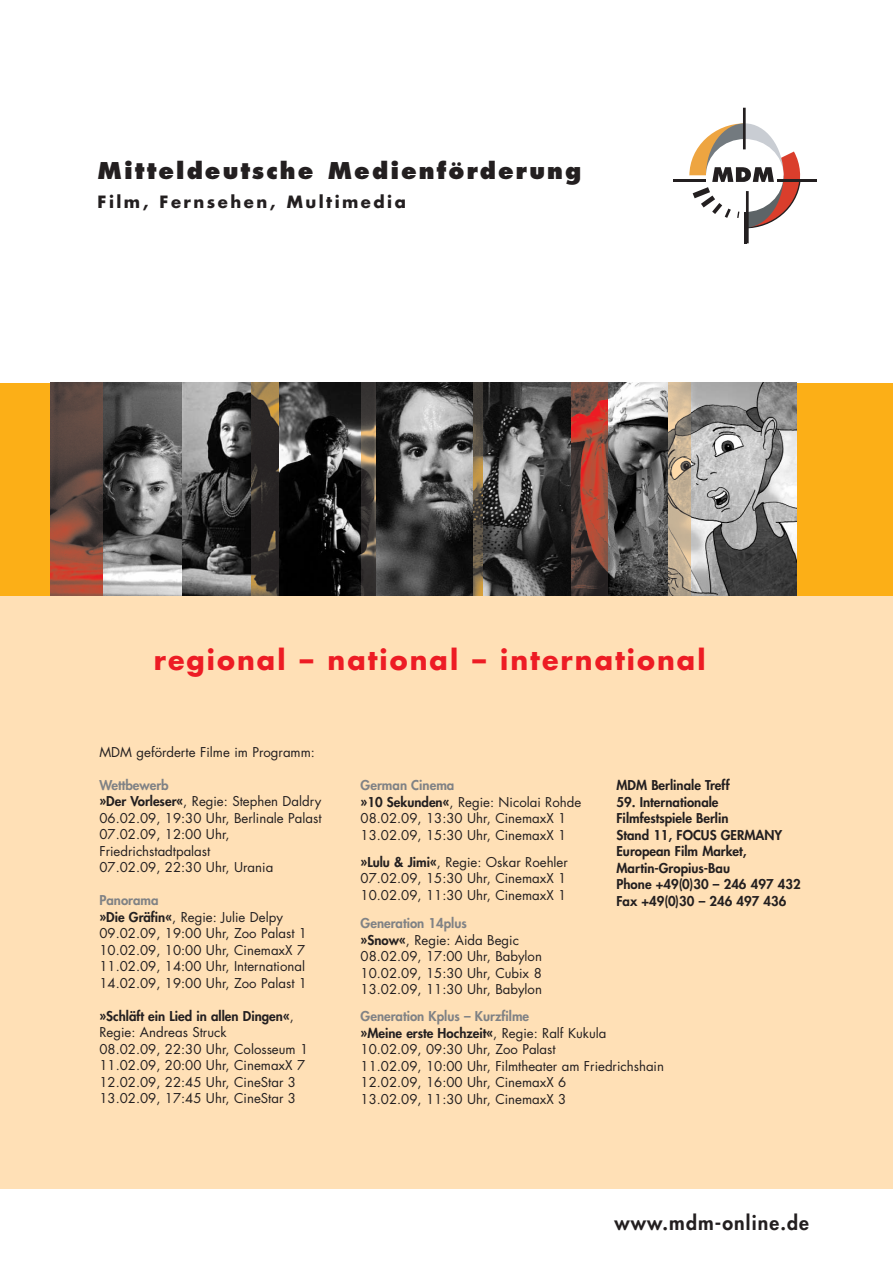
<style>
.page{position:relative;width:893px;height:1263px;background:#fff}
.page>*{position:absolute;margin:0;border:0;box-sizing:border-box;transform-origin:0 0}
.t1{font:700 27px "Futura LT";letter-spacing:.075em;color:#ed1c24}
.t2{font:800 22.5px "Futura LT";letter-spacing:.09em;color:#231f20}
.t3{font:800 19.5px "Futura";letter-spacing:.06em;color:#231f20}
.t4{font:700 16.5px "Futura LT";letter-spacing:.15em;color:#231f20}
.t5{font:13.2px/16.5px "Futura LT";color:#231f20}
.t6{font:800 13.2px/16.5px "Futura";color:#231f20}
.t7{font:800 13.2px/16.5px "Futura";color:#808285}
.s1{font-family:"Futura";font-weight:800}
.s2{font-family:"Futura LT";font-weight:400}
.s3{color:#231f20}
.s4{font-family:"Futura LT";font-weight:400;color:#231f20}
</style>
<div class="page">
<div style="left:0;top:442px;width:892px;height:747px;background:#ffe0b6"></div>
<hr style="left:743px;top:108px;width:3px;height:41px;background:#231f20">
<hr style="left:673px;top:179px;width:32px;height:3px;background:#231f20">
<hr style="left:777px;top:179px;width:40px;height:3px;background:#231f20">
<hr style="left:746px;top:191px;width:3px;height:52px;background:#231f20">
<hr style="left:744px;top:212px;width:3px;height:31px;background:#231f20">
<svg style="left:689px;top:123px;width:112px;height:106px"></svg>
<div style="left:0;top:383px;width:892px;height:212px;background:#fcaf17"></div>
<img style="left:102px;top:383px;width:150px;height:212px">
<img style="left:51px;top:383px;width:51px;height:212px">
<img style="left:252px;top:383px;width:28px;height:212px">
<svg style="left:280px;top:383px;width:82px;height:212px;background:#282828"></svg>
<img style="left:362px;top:383px;width:209px;height:212px">
<svg style="left:377px;top:383px;width:97px;height:212px;background:#535353"></svg>
<img style="left:474px;top:383px;width:8px;height:212px">
<svg style="left:607px;top:383px;width:61px;height:212px;background:#6b6a6a"></svg>
<img style="left:571px;top:383px;width:36px;height:212px">
<svg style="left:690px;top:383px;width:106px;height:212px;background:#959595"></svg>
<img style="left:668px;top:383px;width:22px;height:212px">
<h2 class="t2" style="left:98px;top:161px;width:485px">Mitteldeutsche Medienförderung</h2>
<p class="t4" style="left:98px;top:195px;width:310px">Film, Fernsehen, Multimedia</p>
<h1 class="t1" style="left:154px;top:648px;width:553px">regional – national – international</h1>
<p class="t5" style="left:99px;top:745px;width:217px">MDM geförderte Filme im Programm:</p>
<p class="t7" style="left:99px;top:778px;width:71px">Wettbewerb</p>
<p class="t5" style="left:99px;top:795px;width:224px"><span class="s1">»Der Vorleser«</span>, Regie: Stephen Daldry<br>06.02.09, 19:30 Uhr, Berlinale Palast<br>07.02.09, 12:00 Uhr,<br>Friedrichstadtpalast<br>07.02.09, 22:30 Uhr, Urania</p>
<p class="t7" style="left:99px;top:893px;width:61px">Panorama</p>
<p class="t5" style="left:99px;top:910px;width:209px"><span class="s1">»Die Gräfin«</span>, Regie: Julie Delpy 09.02.09, 19:00 Uhr, Zoo Palast 1<br>10.02.09, 10:00 Uhr, CinemaxX 7<br>11.02.09, 14:00 Uhr, International 14.02.09, 19:00 Uhr, Zoo Palast 1</p>
<p class="t6" style="left:99px;top:1009px;width:196px">»Schläft ein Lied in allen Dingen«<span class="s2">,</span></p>
<p class="t5" style="left:99px;top:1026px;width:210px">Regie: Andreas Struck<br>08.02.09, 22:30 Uhr, Colosseum 1<br>11.02.09, 20:00 Uhr, CinemaxX 7<br>12.02.09, 22:45 Uhr, CineStar 3<br>13.02.09, 17:45 Uhr, CineStar 3</p>
<p class="t6" style="left:616px;top:778px;width:115px">MDM Berlinale Treff</p>
<p class="t6" style="left:616px;top:795px;width:186px">59. Internationale<br>Filmfestspiele Berlin<br>Stand 11, FOCUS GERMANY<br>European Film Market,<br>Martin-Gropius-Bau<br>Phone +49(0)30 – 246 497 432<br>Fax +49(0)30 – 246 497 436</p>
<p class="t7" style="left:361px;top:778px;width:95px">German Cinema</p>
<p class="t5" style="left:361px;top:795px;width:222px"><span class="s1">»10 Sekunden«</span>, Regie: Nicolai Rohde<br>08.02.09, 13:30 Uhr, CinemaxX 1<br>13.02.09, 15:30 Uhr, CinemaxX 1</p>
<p class="t5" style="left:361px;top:855px;width:209px;text-align:justify"><span class="s1">»Lulu &amp; Jimi«</span>, Regie: Oskar Roehler 07.02.09, 15:30 Uhr, CinemaxX 1<br>10.02.09, 11:30 Uhr, CinemaxX 1</p>
<p class="t7" style="left:361px;top:916px;width:108px">Generation 14plus</p>
<p class="t5" style="left:361px;top:933px;width:183px"><span class="s1">»Snow«</span>, Regie: Aida Begic<br>08.02.09, 17:00 Uhr, Babylon<br>10.02.09, 15:30 Uhr, Cubix 8<br>13.02.09, 11:30 Uhr, Babylon</p>
<p class="t7" style="left:361px;top:1009px;width:247px">Generation Kplus – Kurzfilme<br><span class="s3">»Meine erste Hochzeit«</span><span class="s4">, Regie: Ralf Kukula</span></p>
<p class="t5" style="left:361px;top:1042px;width:305px">10.02.09, 09:30 Uhr, Zoo Palast<br>11.02.09, 10:00 Uhr, Filmtheater am Friedrichshain 12.02.09, 16:00 Uhr, CinemaxX 6<br>13.02.09, 11:30 Uhr, CinemaxX 3</p>
<h3 class="t3" style="left:614px;top:1214px;width:196px">www.mdm-online.de</h3>
</div>
